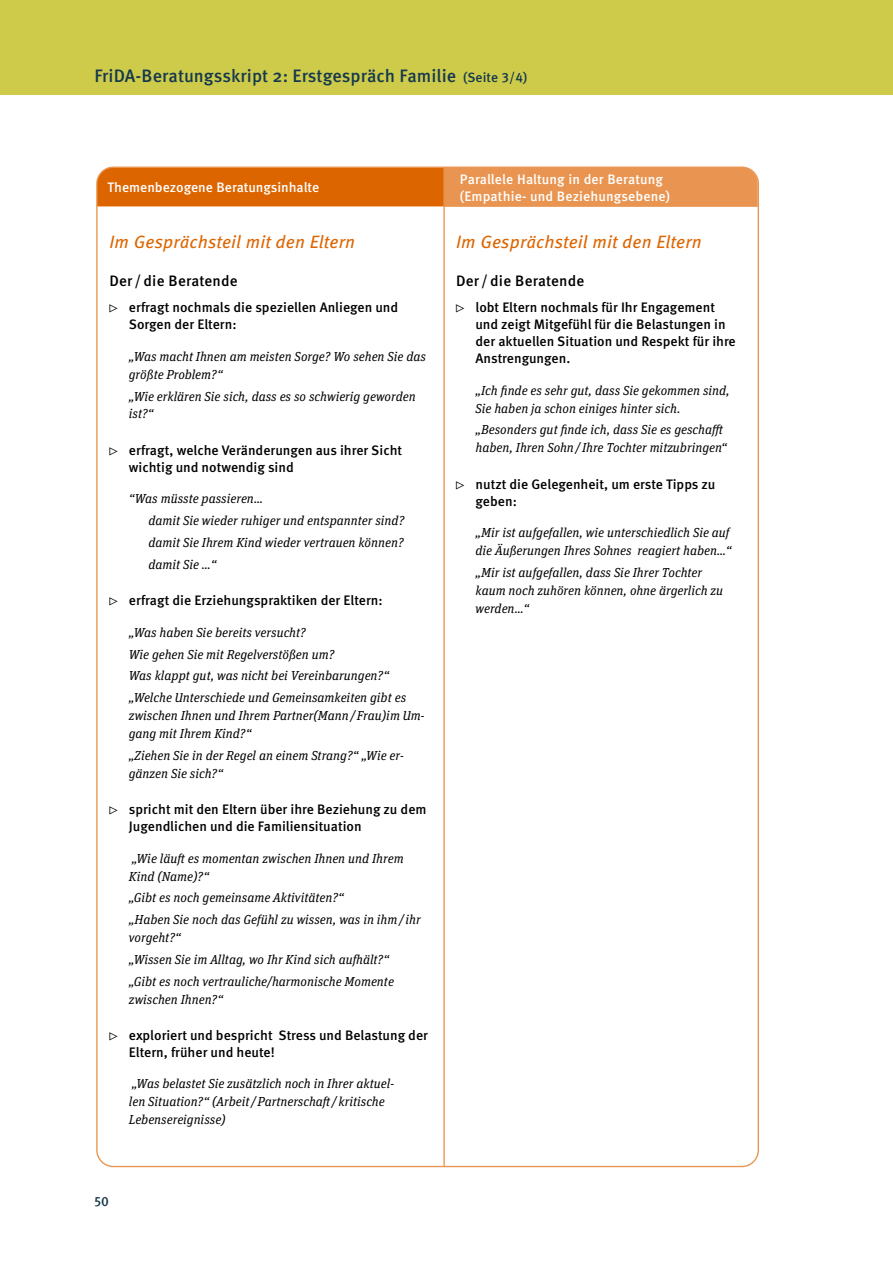
<style>
.page{position:relative;width:893px;height:1263px;background:#fff}
.page>*{position:absolute;margin:0;border:0;box-sizing:border-box;transform-origin:0 0}
.t1{font:500 18px "Meta Pro";color:#16394d}
.t2{font:italic 17.85px "Meta Pro";letter-spacing:.01em;color:#dd6500}
.t3{font:500 15.15px "Meta Pro";letter-spacing:.01em;color:#000}
.t4{font:500 13.65px/17px "Meta Pro";color:#000}
.t5{font:500 13.65px/16.5px "Meta Pro";color:#fff}
.t6{font:500 13.5px "Meta Pro";color:#16394d}
.t7{font:italic 13.05px/17.9px "Unit Slab Pro";color:#000}
.s1{font-size:13.5px}
.s2{font-family:"Menlo";font-weight:400}
</style>
<div class="page">
<div style="left:0;top:0;width:893px;height:94px;background:#cecb4b"></div>
<svg style="left:97px;top:167px;width:661px;height:40px;background:#e37e2a"></svg>
<hr style="left:443px;top:167px;width:2px;height:1000px;background:#e99551">
<h1 class="t1" style="left:94px;top:61px;width:434px">FriDA-Beratungsskript 2: Erstgespräch Familie <span class="s1">(Seite 3/4)</span></h1>
<p class="t5" style="left:107px;top:178px;width:213px">Themenbezogene Beratungsinhalte</p>
<p class="t5" style="left:460px;top:171px;width:212px">Parallele Haltung in der Beratung (Empathie- und Beziehungsebene)</p>
<h2 class="t2" style="left:109px;top:228px;width:247px">Im Gesprächsteil mit den Eltern</h2>
<p class="t3" style="left:109px;top:269px;width:130px">Der / die Beratende</p>
<p class="t4" style="left:129px;top:298px;width:271px;text-indent:-19px"><span class="s2">▷</span> erfragt nochmals die speziellen Anliegen und<br>Sorgen der Eltern:</p>
<p class="t7" style="left:129px;top:347px;width:299px">„Was macht Ihnen am meisten Sorge? Wo sehen Sie das größte Problem?“</p>
<p class="t7" style="left:129px;top:387px;width:288px">„Wie erklären Sie sich, dass es so schwierig geworden ist?“</p>
<p class="t4" style="left:129px;top:441px;width:275px;text-indent:-19px"><span class="s2">▷</span> erfragt, welche Veränderungen aus ihrer Sicht wichtig und notwendig sind</p>
<p class="t7" style="left:148px;top:488px;width:258px;line-height:21.8px;text-indent:-19px">“Was müsste passieren…<br>damit Sie wieder ruhiger und entspannter sind? damit Sie Ihrem Kind wieder vertrauen können? damit Sie …“</p>
<p class="t4" style="left:109px;top:591px;width:275px"><span class="s2">▷</span> erfragt die Erziehungspraktiken der Eltern:</p>
<p class="t7" style="left:129px;top:621px;width:279px;line-height:21.8px">„Was haben Sie bereits versucht?<br>Wie gehen Sie mit Regelverstößen um?<br>Was klappt gut, was nicht bei Vereinbarungen?“ „Welche Unterschiede und Gemeinsamkeiten gibt es</p>
<p class="t7" style="left:129px;top:706px;width:297px">zwischen Ihnen und Ihrem Partner(Mann/ Frau)im Um&shy;gang mit Ihrem Kind?“</p>
<p class="t7" style="left:129px;top:746px;width:277px">„Ziehen Sie in der Regel an einem Strang?“ „Wie er&shy;gänzen Sie sich?“</p>
<p class="t4" style="left:129px;top:800px;width:299px;text-indent:-19px"><span class="s2">▷</span> spricht mit den Eltern über ihre Beziehung zu dem<br>Jugendlichen und die Familiensituation</p>
<p class="t7" style="left:129px;top:849px;width:276px">„Wie läuft es momentan zwischen Ihnen und Ihrem<br>Kind (Name)?“</p>
<p class="t7" style="left:129px;top:886px;width:293px;line-height:21.8px">„Gibt es noch gemeinsame Aktivitäten?“<br>„Haben Sie noch das Gefühl zu wissen, was in ihm/ihr</p>
<p class="t7" style="left:129px;top:926px;width:267px;line-height:21.8px">vorgeht?“<br>„Wissen Sie im Alltag, wo Ihr Kind sich aufhält?“ „Gibt es noch vertrauliche/harmonische Momente</p>
<p class="t7" style="left:129px;top:990px;width:96px">zwischen Ihnen?“</p>
<p class="t4" style="left:129px;top:1026px;width:301px;text-indent:-19px"><span class="s2">▷</span> exploriert und bespricht Stress und Belastung der<br>Eltern, früher und heute!</p>
<p class="t7" style="left:129px;top:1075px;width:267px">„Was belastet Sie zusätzlich noch in Ihrer aktuel&shy;len Situation?“ (Arbeit/Partnerschaft/ kritische<br>Lebensereignisse)</p>
<p class="t6" style="left:94px;top:1191px;width:16px">50</p>
<h2 class="t2" style="left:456px;top:228px;width:247px">Im Gesprächsteil mit den Eltern</h2>
<p class="t3" style="left:456px;top:269px;width:130px">Der / die Beratende</p>
<p class="t4" style="left:476px;top:298px;width:262px;text-indent:-19px"><span class="s2">▷</span> lobt Eltern nochmals für Ihr Engagement und zeigt Mitgefühl für die Belastungen in der aktuellen Situation und Respekt für ihre Anstrengungen.</p>
<p class="t7" style="left:476px;top:381px;width:256px">„Ich finde es sehr gut, dass Sie gekommen sind,<br>Sie haben ja schon einiges hinter sich.</p>
<p class="t7" style="left:476px;top:421px;width:253px">„Besonders gut finde ich, dass Sie es geschafft haben, Ihren Sohn/Ihre Tochter mitzubringen“</p>
<p class="t4" style="left:476px;top:475px;width:241px;text-indent:-19px"><span class="s2">▷</span> nutzt die Gelegenheit, um erste Tipps zu geben:</p>
<p class="t7" style="left:476px;top:523px;width:258px">„Mir ist aufgefallen, wie unterschiedlich Sie auf die Äußerungen Ihres Sohnes reagiert haben…“</p>
<p class="t7" style="left:476px;top:563px;width:249px">„Mir ist aufgefallen, dass Sie Ihrer Tochter kaum noch zuhören können, ohne ärgerlich zu werden…“</p>
</div>
